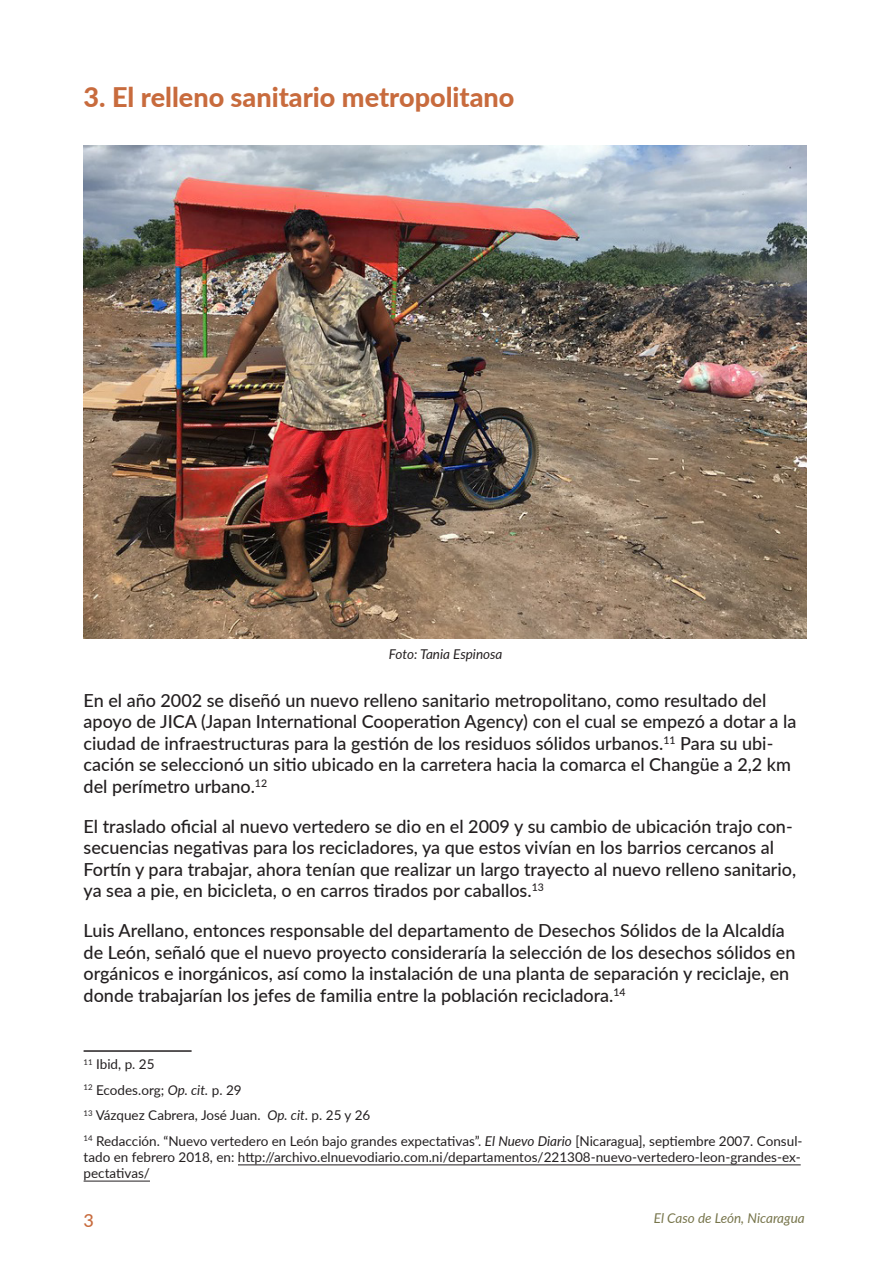
<style>
.page{position:relative;width:893px;height:1263px;background:#fff}
.page>*{position:absolute;margin:0;border:0;box-sizing:border-box;transform-origin:0 0}
.t1{font:800 27px "Lato";color:#c86b3d}
.t2{font:500 18px/21.6px "Lato";color:#231f20}
.t3{font:500 18px "Lato";color:#c86b3d}
.t4{font:13.5px/25.5px "Lato";color:#231f20}
.t5{font:italic 13.5px "Lato";color:#77754b}
.t6{font:italic 13.5px "Lato";color:#231f20}
.s1{font-style:italic}
</style>
<div class="page">
<hr style="left:84px;top:1050px;width:108px;height:2px;background:#231f20">
<hr style="left:238px;top:1164px;width:563px;height:1px;background:#231f20">
<hr style="left:84px;top:1181px;width:66px;height:1px;background:#231f20">
<img style="left:84px;top:146px;width:722px;height:492px">
<h1 class="t1" style="left:84px;top:87px;width:432px">3. El relleno sanitario metropolitano</h1>
<p class="t6" style="left:389px;top:649px;width:115px">Foto: Tania Espinosa</p>
<p class="t2" style="left:84px;top:688px;width:714px">En el año 2002 se diseñó un nuevo relleno sanitario metropolitano, como resultado del apoyo de JICA (Japan International Cooperation Agency) con el cual se empezó a dotar a la ciudad de infraestructuras para la gestión de los residuos sólidos urbanos.<sup>11</sup> Para su ubi&shy;cación se seleccionó un sitio ubicado en la carretera hacia la comarca el Changüe a 2,2 km del perímetro urbano.<sup>12</sup></p>
<p class="t2" style="left:84px;top:814px;width:714px">El traslado oficial al nuevo vertedero se dio en el 2009 y su cambio de ubicación trajo con&shy;secuencias negativas para los recicladores, ya que estos vivían en los barrios cercanos al Fortín y para trabajar, ahora tenían que realizar un largo trayecto al nuevo relleno sanitario, ya sea a pie, en bicicleta, o en carros tirados por caballos.<sup>13</sup></p>
<p class="t2" style="left:84px;top:919px;width:713px">Luis Arellano, entonces responsable del departamento de Desechos Sólidos de la Alcaldía de León, señaló que el nuevo proyecto consideraría la selección de los desechos sólidos en orgánicos e inorgánicos, así como la instalación de una planta de separación y reciclaje, en donde trabajarían los jefes de familia entre la población recicladora.<sup>14</sup></p>
<p class="t4" style="left:84px;top:1051px;width:720px"><sup>11</sup> Ibid, p. 25<br><sup>12</sup> Ecodes.org; <span class="s1">Op. cit.</span> p. 29<br><sup>13</sup> Vázquez Cabrera, José Juan. <span class="s1">Op. cit</span>. p. 25 y 26<br><sup>14</sup> Redacción. “Nuevo vertedero en León bajo grandes expectativas”. <span class="s1">El Nuevo Diario</span> [Nicaragua], septiembre 2007. Consul-</p>
<p class="t4" style="left:84px;top:1150px;width:719px;line-height:16.2px">tado en febrero 2018, en: http://archivo.elnuevodiario.com.ni/departamentos/221308-nuevo-vertedero-leon-grandes-ex&shy;pectativas/</p>
<p class="t3" style="left:84px;top:1207px;width:12px">3</p>
<p class="t5" style="left:654px;top:1213px;width:152px">El Caso de León, Nicaragua</p>
</div>
